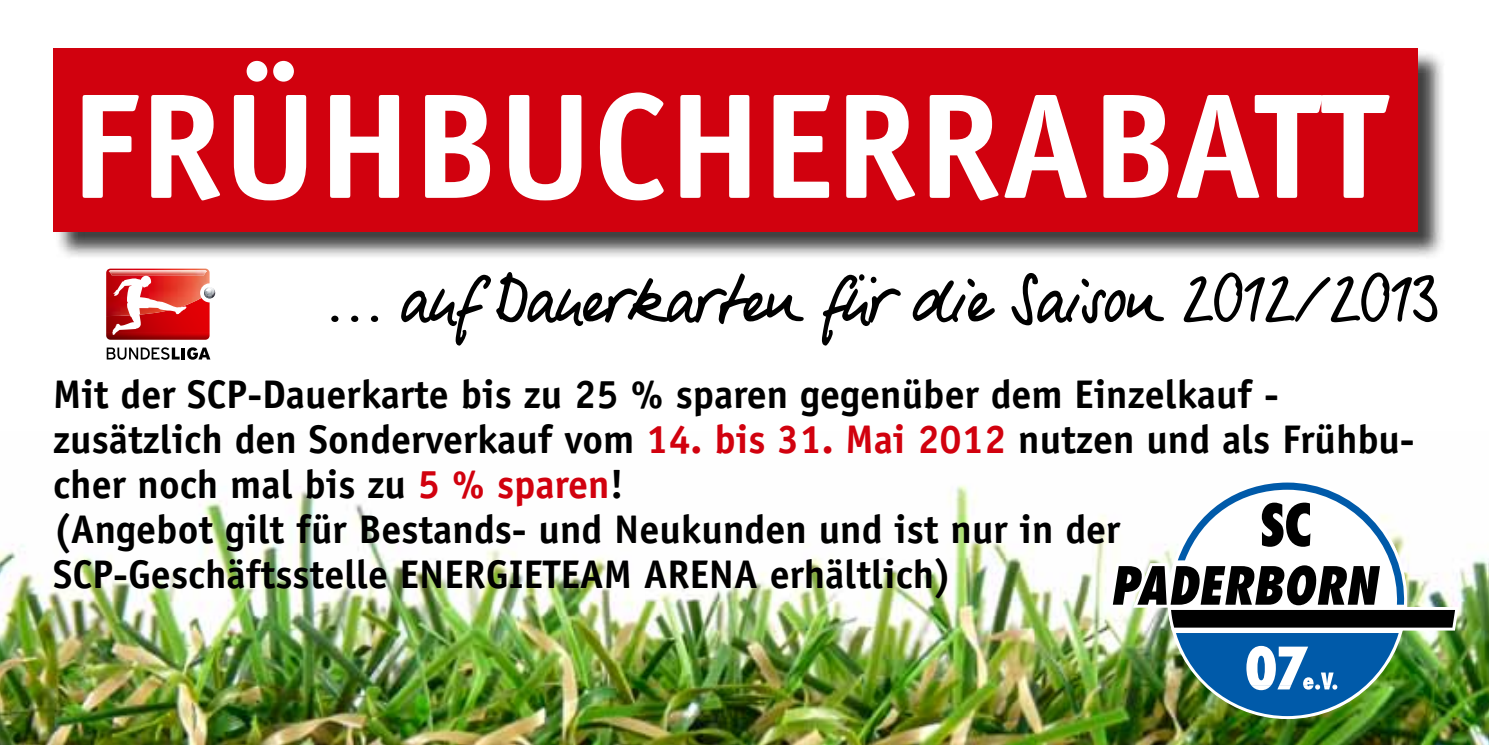
<style>
.page{position:relative;width:1489px;height:745px;background:#fff}
.page>*{position:absolute;margin:0;border:0;box-sizing:border-box;transform-origin:0 0}
.t1{font:700 150px "Officina Sans";color:#fff}
.t2{font:65px "RICHARD";color:#000}
.t3{font:700 40px/45px "Officina Sans";color:#000}
.s1{color:#d1010e}
</style>
<div class="page">
<img style="left:0;top:485px;width:1488px;height:259px">
<div style="left:54px;top:49px;width:1391px;height:210px;background:#000;opacity:.75"></div>
<div style="left:53px;top:48px;width:1364px;height:184px;background:#d1010e"></div>
<img style="left:1105px;top:482px;width:356px;height:238px">
<svg style="left:107px;top:347px;width:103px;height:12px"></svg>
<svg style="left:106px;top:268px;width:109px;height:71px"></svg>
<h1 class="t1" style="left:70px;top:53px;width:1319px">FRÜHBUCHERRABATT</h1>
<h2 class="t2" style="left:321px;top:260px;width:1118px">... auf Dauerkarten für die Saison 2012/2013</h2>
<p class="t3" style="left:53px;top:371px;width:1362px">Mit der SCP-Dauerkarte bis zu 25 % sparen gegenüber dem Einzelkauf - zusätzlich den Sonderverkauf vom <span class="s1">14. bis 31. Mai 2012</span> nutzen und als Frühbu&shy;cher noch mal bis zu <span class="s1">5 % sparen</span>!<br>(Angebot gilt für Bestands- und Neukunden und ist nur in der SCP-Geschäftsstelle ENERGIETEAM ARENA erhältlich)</p>
</div>
